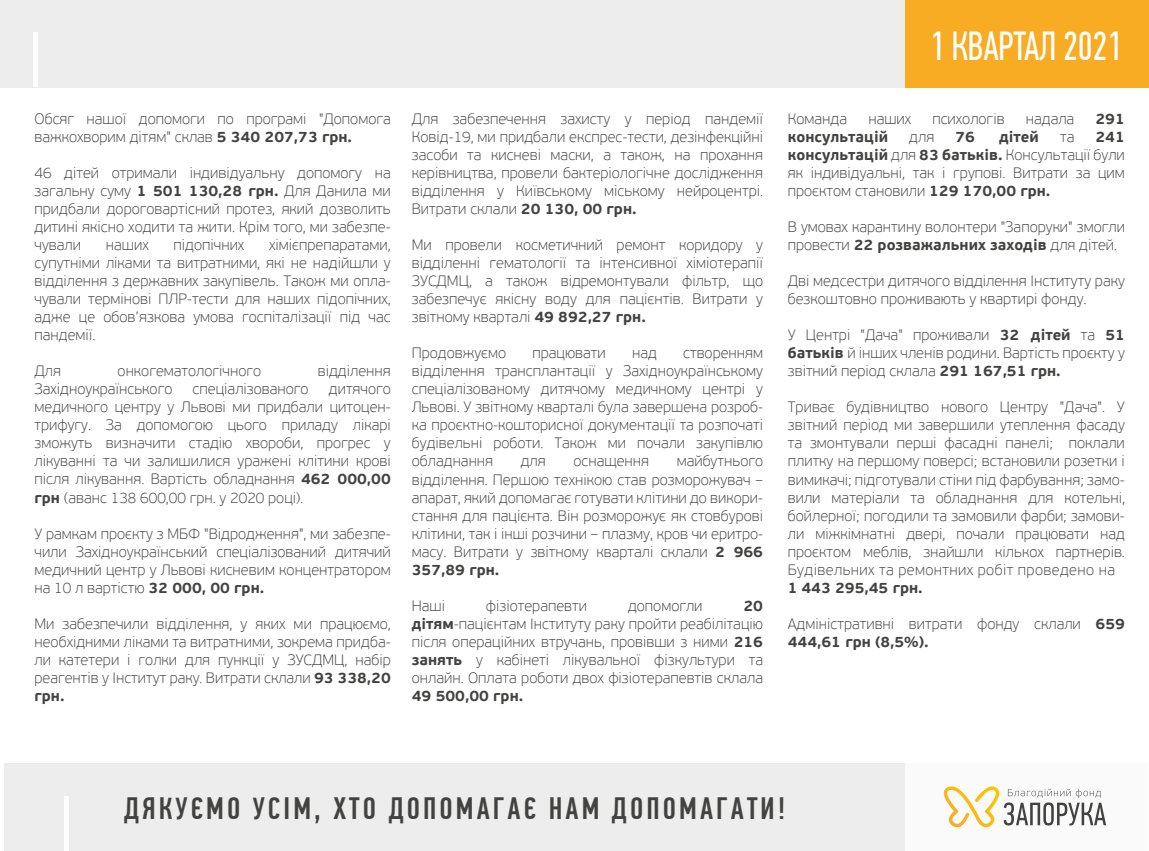
<style>
.page{position:relative;width:1149px;height:851px;background:#fff}
.page>*{position:absolute;margin:0;border:0;box-sizing:border-box;transform-origin:0 0}
.t1{font:40.5px "PF Din Text Comp Pro";letter-spacing:-.01em;color:#fff}
.t2{font:500 30.9px "PF Din Text Comp Pro";letter-spacing:.1em;color:#424241}
.t3{font:100 15px/18px "PF Beau Sans Pro";color:#424241;text-align:justify}
.t4{font:700 15px "PF Beau Sans Pro";color:#424241}
.s1{font-weight:700}
</style>
<div class="page">
<div style="left:242px;top:763px;width:905px;height:87px;background:#fafafa"></div>
<svg style="left:943px;top:786px;width:162px;height:41px"></svg>
<div style="left:0;top:0;width:909px;height:87px;background:#ededed"></div>
<div style="left:4px;top:763px;width:901px;height:87px;background:#ededed"></div>
<div style="left:905px;top:0;width:243px;height:87px;background:#f8ac23"></div>
<hr style="left:64px;top:796px;width:4px;height:54px;background:#fff">
<hr style="left:34px;top:32px;width:4px;height:55px;background:#fff">
<p class="t3" style="left:34px;top:110px;width:358px">Обсяг нашої допомоги по програмі "Допомога важкохворим дітям" склав <span class="s1">5 340 207,73 грн.</span></p>
<p class="t3" style="left:34px;top:164px;width:358px">46 дітей отримали індивідуальну допомогу на загальну суму <span class="s1">1 501 130,28 грн.</span> Для Данила ми придбали дороговартісний протез, який дозволить дитині якісно ходити та жити. Крім того, ми забезпе&shy;чували</p>
<p class="t3" style="left:34px;top:236px;width:358px;text-indent:234px">хімієпрепаратами, супутніми ліками та витратними, які не надійшли у відділення з державних закупівель. Також ми опла&shy;чували термінові ПЛР-тести для наших підопічних, адже це обов’язкова умова госпіталізації під час пандемії.</p>
<p class="t3" style="left:34px;top:362px;width:28px">Для</p>
<p class="t3" style="left:118px;top:362px;width:145px">онкогематологічного</p>
<p class="t3" style="left:318px;top:362px;width:74px">відділення</p>
<p class="t3" style="left:34px;top:380px;width:139px">Західноукраїнського</p>
<p class="t3" style="left:192px;top:380px;width:117px">спеціалізованого</p>
<p class="t3" style="left:106px;top:236px;width:44px">наших</p>
<p class="t3" style="left:173px;top:236px;width:72px">підопічних</p>
<p class="t3" style="left:34px;top:380px;width:358px;text-indent:294px">дитячого медичного центру у Львові ми придбали цитоцен&shy;трифугу. За допомогою цього приладу лікарі зможуть визначити стадію хвороби, прогрес у лікуванні та чи залишилися уражені клітини крові після лікування. Вартість обладнання <span class="s1">462 000,00 грн</span> (аванс 138 600,00 грн. у 2020 році).</p>
<p class="t3" style="left:34px;top:524px;width:358px">У рамкам проєкту з МБФ "Відродження", ми забезпе&shy;чили Західноукраїнський спеціалізований дитячий медичний центр у Львові кисневим концентратором на 10 л вартістю <span class="s1">32 000, 00 грн.</span></p>
<p class="t3" style="left:34px;top:614px;width:358px">Ми забезпечили відділення, у яких ми працюємо, необхідними ліками та витратними, зокрема придба&shy;ли катетери і голки для пункції у ЗУСДМЦ, набір реагентів у Інститут раку. Витрати склали <span class="s1">93 338,20 грн.</span></p>
<p class="t3" style="left:411px;top:110px;width:353px">Для забезпечення захисту у період пандемії Ковід-19, ми придбали експрес-тести, дезінфекційні засоби та кисневі маски, а також, на прохання керівництва, провели бактеріологічне дослідження відділення у Київському міському нейроцентрі.<br>Витрати склали <span class="s1">20 130, 00 грн.</span></p>
<p class="t3" style="left:411px;top:236px;width:353px">Ми провели косметичний ремонт коридору у відділенні гематології та інтенсивної хіміотерапії ЗУСДМЦ, а також відремонтували фільтр, що забезпечує якісну воду для пацієнтів. Витрати у звітному кварталі <span class="s1">49 892,27 грн.</span></p>
<p class="t3" style="left:411px;top:344px;width:96px">Продовжуємо</p>
<p class="t3" style="left:532px;top:344px;width:75px">працювати</p>
<p class="t3" style="left:632px;top:344px;width:26px">над</p>
<p class="t3" style="left:411px;top:344px;width:353px;text-indent:271px">створенням відділення трансплантації у Західноукраїнському спеціалізованому дитячому медичному центрі у Львові. У звітному кварталі була завершена розроб&shy;ка проєктно-кошторисної документації та розпочаті будівельні роботи. Також ми почали закупівлю обладнання</p>
<p class="t3" style="left:411px;top:452px;width:353px;text-indent:265px">майбутнього відділення. Першою технікою став розморожувач – апарат, який допомагає готувати клітини до викори&shy;стання для пацієнта. Він розморожує як стовбурові клітини, так і інші розчини – плазму, кров чи еритро&shy;масу. Витрати у звітному кварталі склали <span class="s1">2 966<br>357,89 грн.</span></p>
<p class="t3" style="left:411px;top:596px;width:35px">Наші</p>
<p class="t3" style="left:486px;top:596px;width:103px">фізіотерапевти</p>
<p class="t3" style="left:628px;top:596px;width:76px">допомогли</p>
<p class="t3" style="left:520px;top:452px;width:27px">для</p>
<p class="t3" style="left:573px;top:452px;width:77px">оснащення</p>
<p class="t3" style="left:411px;top:596px;width:353px;text-indent:331px"><span class="s1">20 дітям</span>-пацієнтам Інституту раку пройти реабілітацію після операційних втручань, провівши з ними <span class="s1">216 занять</span> у кабінеті лікувальної фізкультури та онлайн. Оплата роботи двох фізіотерапевтів склала</p>
<p class="t4" style="left:411px;top:686px;width:113px">49 500,00 грн.</p>
<h1 class="t1" style="left:929px;top:23px;width:193px">1 КВАРТАЛ 2021</h1>
<p class="t3" style="left:787px;top:110px;width:61px">Команда</p>
<p class="t3" style="left:868px;top:110px;width:44px">наших</p>
<p class="t3" style="left:932px;top:110px;width:74px">психологів</p>
<p class="t3" style="left:1025px;top:110px;width:50px">надала</p>
<p class="t4" style="left:1095px;top:110px;width:31px">291</p>
<p class="t4" style="left:787px;top:128px;width:102px">консультацій</p>
<p class="t3" style="left:909px;top:128px;width:27px">для</p>
<p class="t4" style="left:955px;top:128px;width:21px">76</p>
<p class="t4" style="left:998px;top:128px;width:41px">дітей</p>
<p class="t3" style="left:1059px;top:128px;width:16px">та</p>
<p class="t3" style="left:787px;top:128px;width:338px;text-indent:307px"><span class="s1">241 консультацій</span> для <span class="s1">83 батьків.</span> Консультації були як індивідуальні, так і групові. Витрати за цим проєктом становили <span class="s1">129 170,00 грн.</span></p>
<p class="t3" style="left:787px;top:218px;width:338px">В умовах карантину волонтери "Запоруки" змогли провести <span class="s1">22 розважальних заходів</span> для дітей.</p>
<p class="t3" style="left:787px;top:272px;width:338px">Дві медсестри дитячого відділення Інституту раку безкоштовно проживають у квартирі фонду.</p>
<p class="t3" style="left:787px;top:326px;width:338px">У Центрі "Дача" проживали <span class="s1">32 дітей</span> та <span class="s1">51 батьків</span> й інших членів родини. Вартість проєкту у звітний період склала <span class="s1">291 167,51 грн.</span></p>
<p class="t3" style="left:787px;top:398px;width:338px">Триває будівництво нового Центру "Дача". У звітний період ми завершили утеплення фасаду та змонтували перші фасадні панелі; поклали плитку на першому поверсі; встановили розетки і вимикачі; підготували стіни під фарбування; замо&shy;вили матеріали та обладнання для котельні, бойлерної; погодили та замовили фарби; замови&shy;ли міжкімнатні двері, почали працювати над проєктом меблів, знайшли кількох партнерів.<br>Будівельних та ремонтних робіт проведено на</p>
<p class="t4" style="left:787px;top:578px;width:136px">1 443 295,45 грн.</p>
<p class="t3" style="left:787px;top:614px;width:338px">Адміністративні витрати фонду склали <span class="s1">659<br>444,61 грн (8,5%).</span></p>
<h2 class="t2" style="left:124px;top:790px;width:662px">ДЯКУЄМО УСІМ, ХТО ДОПОМАГАЄ НАМ ДОПОМАГАТИ!</h2>
</div>
